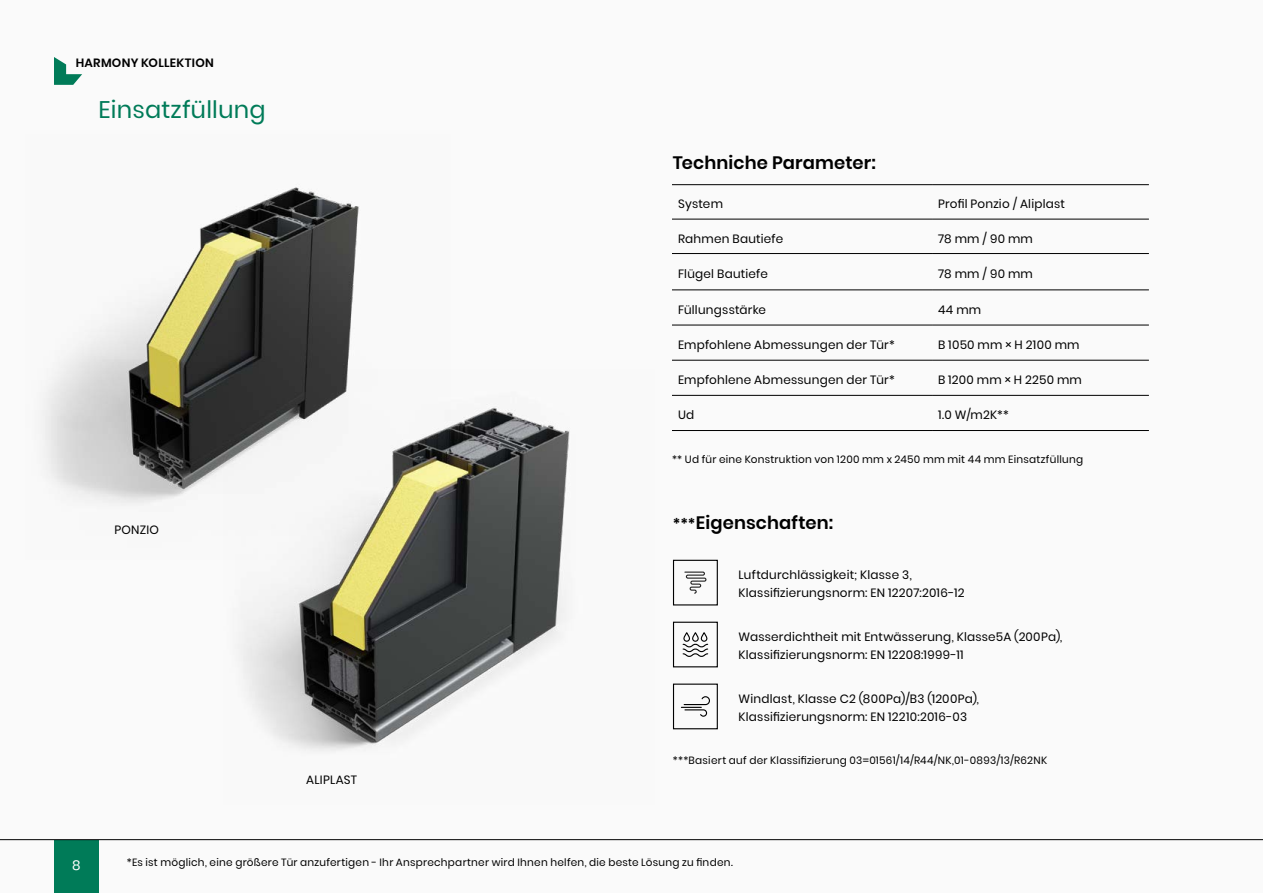
<style>
.page{position:relative;width:1263px;height:893px;background:#fafafa}
.page>*{position:absolute;margin:0;border:0;box-sizing:border-box;transform-origin:0 0}
.t1{font:24px "Poppins";letter-spacing:.01em;color:#007b58}
.t2{font:600 18px "Poppins";letter-spacing:.01em;color:#000}
.t3{font:13.5px "Poppins";color:#fff}
.t4{font:12px/18px "Poppins";letter-spacing:.02em;color:#000}
.t5{font:600 12px "Poppins";letter-spacing:.025em;color:#000}
.t6{font:10.5px "Poppins";letter-spacing:.025em;color:#000}
.s1{font-size:15px}
</style>
<div class="page">
<hr style="left:672px;top:184px;width:260px;height:1px;background:#000">
<hr style="left:932px;top:184px;width:217px;height:1px;background:#000">
<hr style="left:672px;top:219px;width:260px;height:1px;background:#000">
<hr style="left:932px;top:219px;width:217px;height:1px;background:#000">
<hr style="left:672px;top:253px;width:260px;height:1px;background:#000">
<hr style="left:932px;top:253px;width:217px;height:1px;background:#000">
<hr style="left:672px;top:290px;width:260px;height:1px;background:#000">
<hr style="left:932px;top:290px;width:217px;height:1px;background:#000">
<hr style="left:672px;top:325px;width:260px;height:1px;background:#000">
<hr style="left:932px;top:325px;width:217px;height:1px;background:#000">
<hr style="left:672px;top:360px;width:260px;height:1px;background:#000">
<hr style="left:932px;top:360px;width:217px;height:1px;background:#000">
<hr style="left:672px;top:395px;width:260px;height:1px;background:#000">
<hr style="left:932px;top:395px;width:217px;height:1px;background:#000">
<hr style="left:672px;top:430px;width:260px;height:1px;background:#000">
<hr style="left:932px;top:430px;width:217px;height:1px;background:#000">
<svg style="left:684px;top:571px;width:23px;height:23px"></svg>
<div style="left:673px;top:560px;width:45px;height:45px;border:1px solid #000"></div>
<div style="left:673px;top:622px;width:45px;height:45px;border:1px solid #000"></div>
<svg style="left:682px;top:633px;width:27px;height:24px"></svg>
<div style="left:673px;top:684px;width:45px;height:45px;border:1px solid #000"></div>
<svg style="left:680px;top:696px;width:30px;height:21px"></svg>
<img style="left:243px;top:407px;width:327px;height:344px">
<img style="left:45px;top:187px;width:406px;height:373px">
<div style="left:54px;top:840px;width:45px;height:53px;background:#007b58"></div>
<hr style="left:0;top:839px;width:1263px;height:1px;background:#000">
<svg style="left:54px;top:57px;width:28px;height:28px"></svg>
<p class="t5" style="left:76px;top:55px;width:140px">HARMONY KOLLEKTION</p>
<h1 class="t1" style="left:99px;top:96px;width:169px">Einsatzfüllung</h1>
<p class="t4" style="left:114px;top:521px;width:46px">PONZIO</p>
<p class="t4" style="left:306px;top:771px;width:52px">ALIPLAST</p>
<h2 class="t2" style="left:673px;top:152px;width:204px">Techniche Parameter:</h2>
<p class="t4" style="left:678px;top:195px;width:47px">System</p>
<p class="t4" style="left:938px;top:195px;width:129px">Profil Ponzio / Aliplast</p>
<p class="t4" style="left:678px;top:229px;width:107px">Rahmen Bautiefe</p>
<p class="t4" style="left:938px;top:229px;width:96px">78 mm / 90 mm</p>
<p class="t4" style="left:678px;top:265px;width:91px">Flügel Bautiefe</p>
<p class="t4" style="left:938px;top:265px;width:96px">78 mm / 90 mm</p>
<p class="t4" style="left:678px;top:301px;width:90px">Füllungsstärke</p>
<p class="t4" style="left:938px;top:301px;width:45px">44 mm</p>
<p class="t4" style="left:678px;top:336px;width:218px">Empfohlene Abmessungen der Tür*</p>
<p class="t4" style="left:938px;top:336px;width:143px">B 1050 mm × H 2100 mm</p>
<p class="t4" style="left:678px;top:371px;width:218px">Empfohlene Abmessungen der Tür*</p>
<p class="t4" style="left:938px;top:371px;width:145px">B 1200 mm × H 2250 mm</p>
<p class="t4" style="left:678px;top:406px;width:18px">Ud</p>
<p class="t4" style="left:938px;top:406px;width:72px">1.0 W/m2K**</p>
<p class="t6" style="left:672px;top:454px;width:413px">** Ud für eine Konstruktion von 1200 mm x 2450 mm mit 44 mm Einsatzfüllung</p>
<h2 class="t2" style="left:673px;top:512px;width:162px"><span class="s1">***</span>Eigenschaften:</h2>
<p class="t4" style="left:738px;top:566px;width:228px">Luftdurchlässigkeit; Klasse 3,<br>Klassifizierungsnorm: EN 12207:2016-12</p>
<p class="t4" style="left:738px;top:628px;width:325px">Wasserdichtheit mit Entwässerung, Klasse5A (200Pa),<br>Klassifizierungsnorm: EN 12208:1999-11</p>
<p class="t4" style="left:738px;top:690px;width:242px">Windlast, Klasse C2 (800Pa)/B3 (1200Pa),<br>Klassifizierungsnorm: EN 12210:2016-03</p>
<p class="t6" style="left:673px;top:755px;width:376px">***Basiert auf der Klassifizierung 03=01561/14/R44/NK,01-0893/13/R62NK</p>
<p class="t3" style="left:72px;top:858px;width:10px">8</p>
<p class="t6" style="left:127px;top:856px;width:608px">*Es ist möglich, eine größere Tür anzufertigen - Ihr Ansprechpartner wird Ihnen helfen, die beste Lösung zu finden.</p>
</div>
